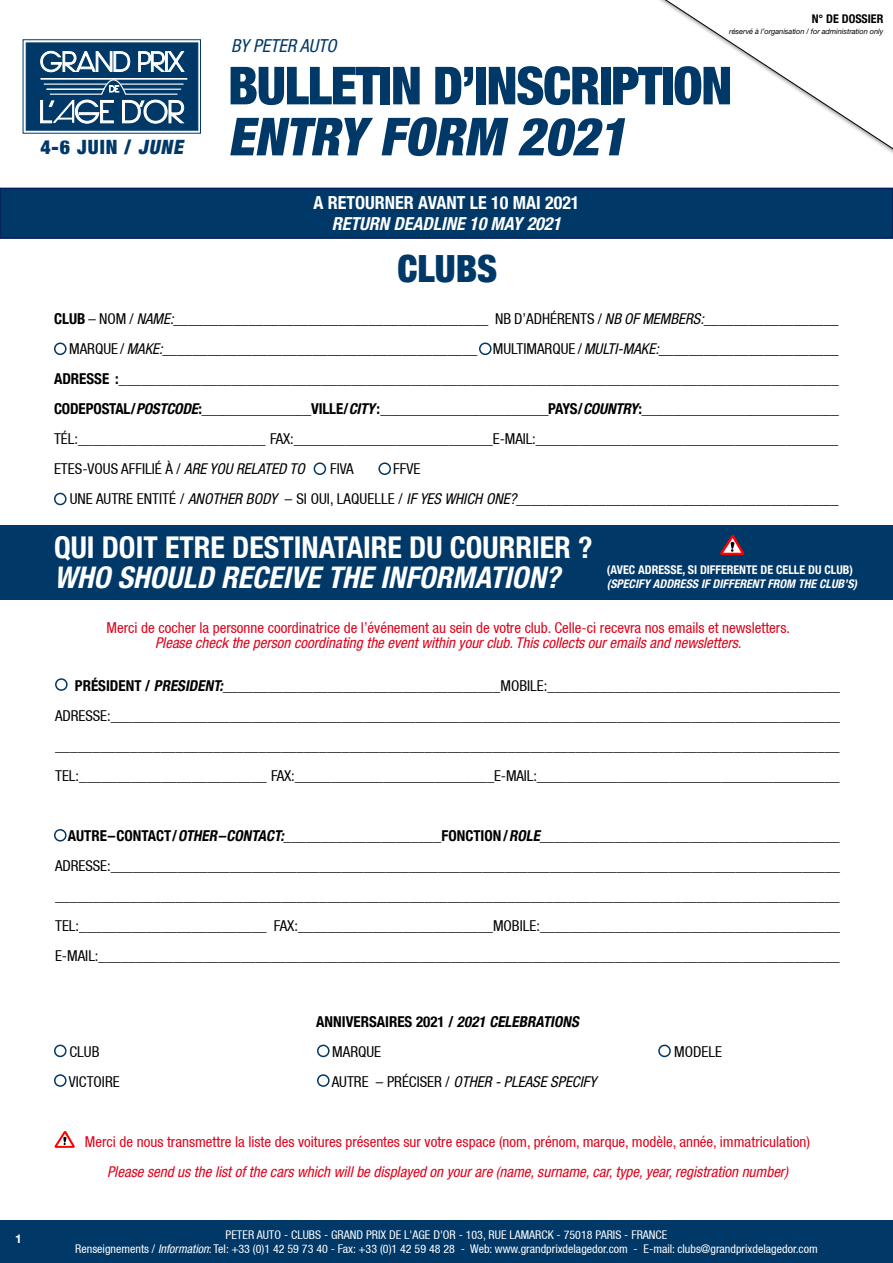
<style>
.page{position:relative;width:893px;height:1263px;background:#fff}
.page>*{position:absolute;margin:0;border:0;box-sizing:border-box;transform-origin:0 0}
.t1{font:900 condensed 52.5px "Helvetica 97";letter-spacing:-.025em;color:#003867}
.t2{font:italic 900 condensed 52.5px "Helvetica 97";color:#003867}
.t3{font:900 condensed 37.5px "Helvetica 97";color:#003867}
.t4{font:700 condensed 30px "Helvetica 77";color:#fff}
.t5{font:italic 700 condensed 30px "Helvetica Neue LT Std";color:#fff}
.t6{font:900 condensed 19.65px "Helvetica 97";color:#003867}
.t7{font:700 condensed 18px "Helvetica 77";color:#fff}
.t8{font:italic 700 condensed 18px "Helvetica Neue LT Std";color:#fff}
.t9{font:italic condensed 18px "Helvetica Neue LT Std";color:#003867}
.t10{font:condensed 15px/30px "Helvetica 57";color:#000;text-align:justify}
.t11{font:italic condensed 15px/30px "Helvetica Neue LT Std";color:#000;text-align:right}
.t12{font:700 condensed 15px/30px "Helvetica 77";color:#000}
.t13{font:condensed 15px "Helvetica 57";color:#e2001a}
.t14{font:italic 700 condensed 15px "Helvetica 77";color:#000}
.t15{font:italic condensed 15px "Helvetica Neue LT Std";color:#e2001a}
.t16{font:italic condensed 15px "Helvetica Neue";color:#e2001a}
.t17{font:condensed 12px/14.4px "Helvetica 57";color:#fff;text-align:center}
.t18{font:italic 700 condensed 12px "Helvetica Neue LT Std";color:#fff}
.t19{font:700 condensed 12px "Helvetica 77";color:#fff}
.t20{font:700 condensed 12px "Helvetica 77";color:#000}
.t21{font:700 12px "Helvetica Neue";color:#fff}
.t22{font:italic 7.5px "Helvetica Neue LT Std";letter-spacing:-.01em;color:#000}
.s1{font-style:italic}
.s2{font-family:"Helvetica 77";font-weight:700;font-style:normal}
.s3{font-family:"Helvetica 57";font-style:normal}
.s4{font-family:"Helvetica Neue LT Std";font-style:italic}
.s5{font-style:normal}
.s6{font-family:"Helvetica 57";font-weight:400;font-style:normal}
</style>
<div class="page">
<div style="left:0;top:1220px;width:893px;height:43px;background:#003867"></div>
<div style="left:0;top:188px;width:893px;height:50px;background:#003867"></div>
<div style="left:26px;top:42px;width:172px;height:89px;background:#003867;border:1px solid #003867"></div>
<hr style="left:40px;top:78px;width:147px;height:2px;background:#fff">
<svg style="left:40px;top:50px;width:145px;height:74px"></svg>
<hr style="left:44px;top:84px;width:63px;height:1px;background:#fff">
<hr style="left:123px;top:89px;width:58px;height:1px;background:#fff">
<hr style="left:120px;top:84px;width:64px;height:1px;background:#fff">
<svg style="left:659px;top:0;width:234px;height:154px"></svg>
<div style="left:0;top:188px;width:893px;height:51px;border:2px solid #071d5b"></div>
<div style="left:54px;top:342px;width:13px;height:13px;border:2px solid #003867;border-radius:50%"></div>
<div style="left:479px;top:342px;width:13px;height:13px;border:2px solid #003867;border-radius:50%"></div>
<div style="left:314px;top:462px;width:12px;height:13px;border:2px solid #003867;border-radius:50%"></div>
<div style="left:378px;top:462px;width:13px;height:13px;border:2px solid #003867;border-radius:50%"></div>
<div style="left:54px;top:493px;width:13px;height:12px;border:2px solid #003867;border-radius:50%"></div>
<div style="left:0;top:525px;width:893px;height:75px;background:#003867"></div>
<svg style="left:720px;top:535px;width:24px;height:20px"></svg>
<div style="left:54px;top:829px;width:13px;height:12px;border:2px solid #003867;border-radius:50%"></div>
<div style="left:54px;top:1044px;width:13px;height:13px;border:2px solid #003867;border-radius:50%"></div>
<div style="left:54px;top:1074px;width:13px;height:13px;border:2px solid #003867;border-radius:50%"></div>
<div style="left:317px;top:1044px;width:13px;height:13px;border:2px solid #003867;border-radius:50%"></div>
<div style="left:317px;top:1074px;width:13px;height:13px;border:2px solid #003867;border-radius:50%"></div>
<div style="left:658px;top:1044px;width:13px;height:13px;border:2px solid #003867;border-radius:50%"></div>
<div style="left:55px;top:678px;width:13px;height:13px;border:2px solid #003867;border-radius:50%"></div>
<svg style="left:55px;top:1131px;width:20px;height:17px"></svg>
<h3 class="t6" style="left:40px;top:135px;width:148px">4-6 JUIN / <span class="s1">JUNE</span></h3>
<p class="t20" style="left:812px;top:12px;width:73px">N° DE DOSSIER</p>
<p class="t22" style="left:729px;top:27px;width:156px">réservé à l’organisation / for administration only</p>
<h1 class="t1" style="left:228px;top:53px;width:506px">BULLETIN D’INSCRIPTION</h1>
<h1 class="t2" style="left:228px;top:104px;width:411px">ENTRY FORM 2021</h1>
<p class="t9" style="left:231px;top:35px;width:107px">BY PETER AUTO</p>
<p class="t7" style="left:313px;top:192px;width:268px">A RETOURNER AVANT LE 10 MAI 2021</p>
<p class="t8" style="left:332px;top:213px;width:231px">RETURN DEADLINE 10 MAY 2021</p>
<h2 class="t3" style="left:397px;top:246px;width:102px">CLUBS</h2>
<p class="t11" style="left:54px;top:304px;width:786px"><span class="s2">CLUB</span> <span class="s3">– NOM /</span> NAME:__________________________________________ <span class="s3">NB D’ADHÉRENTS /</span> NB OF MEMBERS:__________________<br><span class="s3">MARQUE /</span> MAKE:__________________________________________ <span class="s3">MULTIMARQUE /</span> MULTI-MAKE:________________________</p>
<p class="t12" style="left:54px;top:364px;width:787px">ADRESSE :________________________________________________________________________________________________<br>CODE POSTAL / <span class="s4">POSTCODE</span> :_______________VILLE / <span class="s4">CITY</span> : _______________________PAYS / <span class="s4">COUNTRY</span> :___________________________</p>
<p class="t10" style="left:54px;top:424px;width:786px">TÉL:_________________________ FAX:___________________________E-MAIL:_________________________________________<br>ETES-VOUS AFFILIÉ À / <span class="s4">ARE YOU RELATED TO</span></p>
<p class="t10" style="left:330px;top:454px;width:25px">FIVA</p>
<p class="t10" style="left:393px;top:454px;width:29px">FFVE</p>
<p class="t11" style="left:70px;top:484px;width:771px"><span class="s3">UNE AUTRE ENTITÉ /</span> ANOTHER BODY <span class="s3">– SI OUI, LAQUELLE /</span> IF YES WHICH ONE?___________________________________________</p>
<h3 class="t4" style="left:54px;top:529px;width:540px">QUI DOIT ETRE DESTINATAIRE DU COURRIER ?</h3>
<h3 class="t5" style="left:54px;top:559px;width:507px">WHO SHOULD RECEIVE THE INFORMATION?</h3>
<p class="t19" style="left:607px;top:562px;width:248px">(AVEC ADRESSE, SI DIFFERENTE DE CELLE DU CLUB)</p>
<p class="t18" style="left:607px;top:577px;width:252px">(SPECIFY ADDRESS IF DIFFERENT FROM THE CLUB’S)</p>
<p class="t13" style="left:106px;top:619px;width:685px">Merci de cocher la personne coordinatrice de l’événement au sein de votre club. Celle-ci recevra nos emails et newsletters.</p>
<p class="t16" style="left:155px;top:634px;width:588px">Please check the person coordinating the event within your club. This collects our emails and newsletters.</p>
<p class="t14" style="left:75px;top:676px;width:767px"><span class="s5">PRÉSIDENT /</span> PRESIDENT:_____________________________________<span class="s6">MOBILE:_______________________________________</span></p>
<p class="t10" style="left:55px;top:700px;width:786px">ADRESSE:__________________________________________________________________________________________________ ________________________________________________________________________________________________________ TEL:_________________________ FAX:___________________________E-MAIL:_________________________________________</p>
<p class="t14" style="left:68px;top:826px;width:777px"><span class="s5">A U T R E – C O N TA C T /</span> OTHER – CONTACT:_____________________<span class="s5">F O N C T I O N /</span> ROLE________________________________________</p>
<p class="t10" style="left:55px;top:850px;width:786px">ADRESSE:__________________________________________________________________________________________________ ________________________________________________________________________________________________________ TEL:_________________________ FAX:__________________________MOBILE:________________________________________ E-MAIL:___________________________________________________________________________________________________</p>
<p class="t21" style="left:15px;top:1231px;width:8px">1</p>
<p class="t12" style="left:316px;top:1006px;width:267px">ANNIVERSAIRES 2021 / <span class="s1">2021 CELEBRATIONS</span></p>
<p class="t10" style="left:69px;top:1036px;width:32px">CLUB</p>
<p class="t10" style="left:332px;top:1036px;width:50px">MARQUE</p>
<p class="t10" style="left:674px;top:1036px;width:49px">MODELE</p>
<p class="t10" style="left:69px;top:1066px;width:52px">VICTOIRE</p>
<p class="t11" style="left:332px;top:1067px;width:266px"><span class="s3">AUTRE – PRÉCISER /</span> OTHER - PLEASE SPECIFY</p>
<p class="t13" style="left:85px;top:1133px;width:727px">Merci de nous transmettre la liste des voitures présentes sur votre espace (nom, prénom, marque, modèle, année, immatriculation)</p>
<p class="t15" style="left:107px;top:1163px;width:682px">Please send us the list of the cars which will be displayed on your are (name, surname, car, type, year, registration number)</p>
<p class="t17" style="left:75px;top:1227px;width:744px">PETER AUTO - CLUBS - GRAND PRIX DE L'AGE D'OR - 103, RUE LAMARCK - 75018 PARIS - FRANCE<br>Renseignements / <span class="s4">Information</span>: Tel: +33 (0)1 42 59 73 40 - Fax: +33 (0)1 42 59 48 28 - Web: www.grandprixdelagedor.com - E-mail: clubs@grandprixdelagedor.com</p>
</div>
